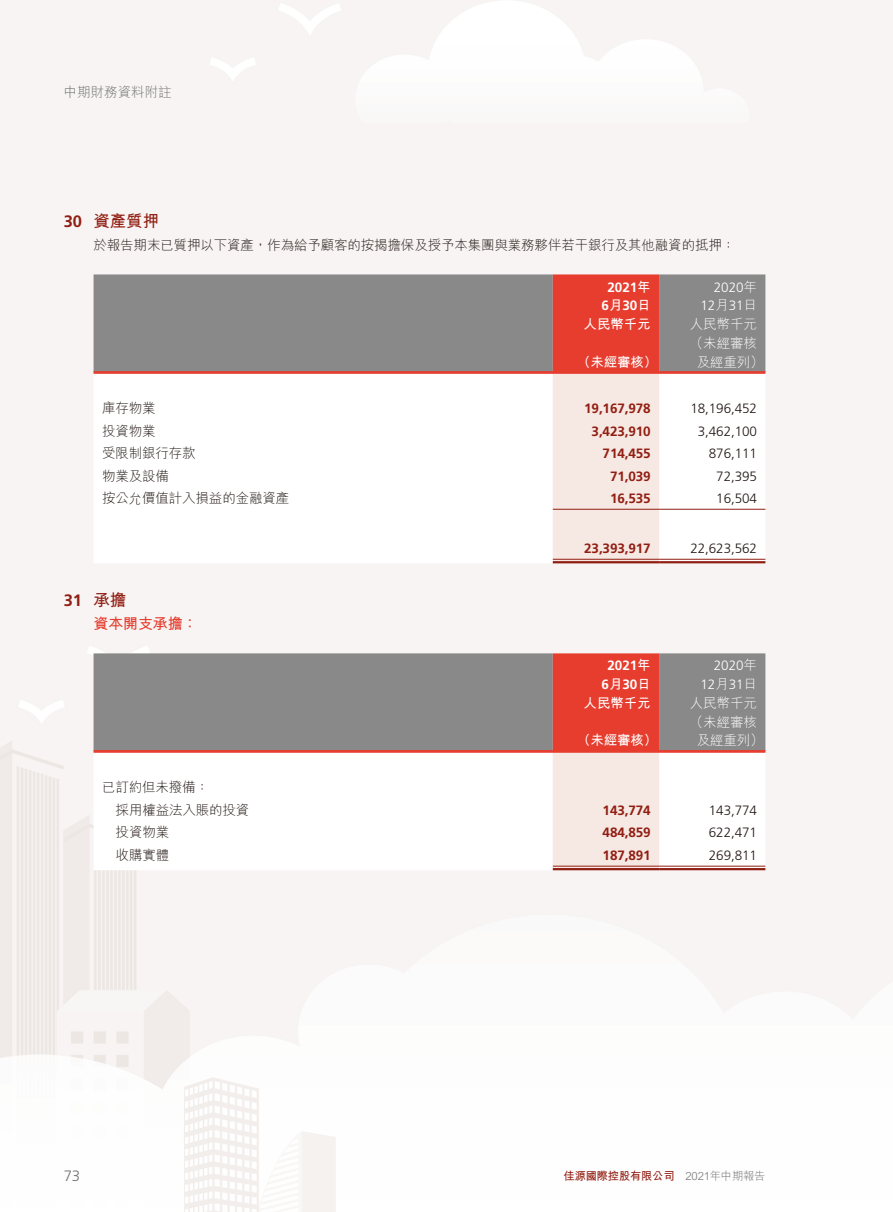
<style>
.page{position:relative;width:893px;height:1212px;background:#fff}
.page>*{position:absolute;margin:0;border:0;box-sizing:border-box;transform-origin:0 0}
.t1{font:16.5px "M Hei HK Bold E Ten B5 H";color:#911e13}
.t2{font:700 16.5px "Frutiger LT Std";color:#911e13}
.t3{font:15px "M Hei HK Bold E Ten B5 H";letter-spacing:-.01em;color:#e63d2f}
.t4{font:300 15px "Frutiger LT Std";color:#717171}
.t5{font:13.5px/22.5px "M Hei HK Light E Ten B5 H";letter-spacing:-.01em;color:#231916}
.t6{font:700 13.5px "Frutiger LT Std";letter-spacing:-.01em;color:#911e13}
.t7{font:300 13.5px "Frutiger LT Std";letter-spacing:-.01em;color:#231916}
.t8{font:13.5px/18.8px "M Hei HK Light E Ten B5 H";letter-spacing:-.01em;color:#fff;text-align:center}
.t9{font:300 13.5px/18.8px "Frutiger LT Std";letter-spacing:-.01em;color:#fff;text-align:right}
.t10{font:13.5px "M Hei HK Bold E Ten B5 H";letter-spacing:-.01em;color:#fff}
.t11{font:700 13.5px/18.8px "Frutiger LT Std";letter-spacing:-.01em;color:#fff;text-align:center}
.t12{font:13.5px "M Hei HK Light E Ten B5 H";color:#717171}
.t13{font:11.25px "M Hei HK Bold E Ten B5 H";letter-spacing:-.015em;color:#911e13}
.s1{font-family:"Frutiger LT Std";font-weight:700}
.s2{font-family:"M Hei HK Bold E Ten B5 H";font-weight:400}
.s3{font-family:"M Hei HK Light E Ten B5 H";font-weight:400}
.s4{font-family:"M Hei HK Light E Ten B5 H";color:#717171}
</style>
<div class="page">
<img style="left:0;top:0;width:893px;height:1212px">
<div style="left:94px;top:274px;width:671px;height:97px;background:#898989"></div>
<svg style="left:94px;top:374px;width:671px;height:189px"></svg>
<svg style="left:553px;top:274px;width:106px;height:287px;background:#f0ada4"></svg>
<hr style="left:94px;top:371px;width:671px;height:3px;background:#e63d2f">
<hr style="left:553px;top:509px;width:106px;height:1px;background:#911e13">
<hr style="left:659px;top:509px;width:106px;height:1px;background:#911e13">
<hr style="left:553px;top:559px;width:106px;height:1px;background:#911e13">
<hr style="left:553px;top:561px;width:106px;height:2px;background:#911e13">
<hr style="left:659px;top:559px;width:106px;height:1px;background:#911e13">
<hr style="left:659px;top:561px;width:106px;height:2px;background:#911e13">
<div style="left:94px;top:653px;width:671px;height:97px;background:#898989"></div>
<svg style="left:94px;top:753px;width:671px;height:117px"></svg>
<svg style="left:553px;top:653px;width:106px;height:215px;background:#ee998f"></svg>
<hr style="left:94px;top:750px;width:671px;height:3px;background:#e63d2f">
<hr style="left:553px;top:866px;width:106px;height:1px;background:#911e13">
<hr style="left:553px;top:868px;width:106px;height:2px;background:#911e13">
<hr style="left:659px;top:866px;width:106px;height:1px;background:#911e13">
<hr style="left:659px;top:868px;width:106px;height:2px;background:#911e13">
<p class="t12" style="left:64px;top:87px;width:109px">中期財務資料附註</p>
<p class="t1" style="left:64px;top:215px;width:97px"><span class="s1">30</span> 資產質押</p>
<p class="t5" style="left:94px;top:236px;width:643px">於報告期末已質押以下資產，作為給予顧客的按揭擔保及授予本集團與業務夥伴若干銀行及其他融資的抵押：</p>
<p class="t11" style="left:602px;top:278px;width:50px">2021<span class="s2">年<br></span>6<span class="s2">月</span>30<span class="s2">日</span></p>
<p class="t9" style="left:701px;top:278px;width:58px">2020<span class="s3">年<br></span>12<span class="s3">月</span>31<span class="s3">日</span></p>
<p class="t10" style="left:584px;top:319px;width:68px">人民幣千元</p>
<p class="t8" style="left:690px;top:316px;width:68px">人民幣千元</p>
<p class="t10" style="left:577px;top:356px;width:82px">（未經審核）</p>
<p class="t8" style="left:690px;top:335px;width:75px">（未經審核及經重列）</p>
<p class="t5" style="left:102px;top:399px;width:55px">庫存物業</p>
<p class="t6" style="left:584px;top:402px;width:68px">19,167,978</p>
<p class="t7" style="left:691px;top:402px;width:68px">18,196,452</p>
<p class="t5" style="left:102px;top:421px;width:55px">投資物業</p>
<p class="t6" style="left:592px;top:425px;width:60px">3,423,910</p>
<p class="t7" style="left:698px;top:425px;width:60px">3,462,100</p>
<p class="t5" style="left:102px;top:444px;width:95px">受限制銀行存款</p>
<p class="t6" style="left:603px;top:447px;width:49px">714,455</p>
<p class="t7" style="left:709px;top:447px;width:49px">876,111</p>
<p class="t5" style="left:102px;top:466px;width:68px">物業及設備</p>
<p class="t6" style="left:610px;top:470px;width:42px">71,039</p>
<p class="t7" style="left:716px;top:470px;width:42px">72,395</p>
<p class="t5" style="left:102px;top:489px;width:189px">按公允價值計入損益的金融資產</p>
<p class="t6" style="left:610px;top:492px;width:42px">16,535</p>
<p class="t7" style="left:716px;top:492px;width:42px">16,504</p>
<p class="t6" style="left:584px;top:542px;width:68px">23,393,917</p>
<p class="t7" style="left:691px;top:542px;width:68px">22,623,562</p>
<p class="t2" style="left:64px;top:592px;width:64px">31 <span class="s2">承擔</span></p>
<p class="t3" style="left:94px;top:618px;width:106px">資本開支承擔：</p>
<p class="t11" style="left:602px;top:657px;width:50px">2021<span class="s2">年<br></span>6<span class="s2">月</span>30<span class="s2">日</span></p>
<p class="t9" style="left:701px;top:657px;width:58px">2020<span class="s3">年<br></span>12<span class="s3">月</span>31<span class="s3">日</span></p>
<p class="t10" style="left:584px;top:698px;width:68px">人民幣千元</p>
<p class="t8" style="left:690px;top:695px;width:68px">人民幣千元</p>
<p class="t10" style="left:577px;top:735px;width:82px">（未經審核）</p>
<p class="t8" style="left:690px;top:714px;width:75px">（未經審核及經重列）</p>
<p class="t5" style="left:116px;top:778px;width:135px;text-indent:-14px">已訂約但未撥備：<br>採用權益法入賬的投資</p>
<p class="t6" style="left:603px;top:803px;width:49px">143,774</p>
<p class="t7" style="left:709px;top:803px;width:49px">143,774</p>
<p class="t5" style="left:116px;top:823px;width:55px">投資物業</p>
<p class="t6" style="left:603px;top:826px;width:49px">484,859</p>
<p class="t7" style="left:709px;top:826px;width:49px">622,471</p>
<p class="t5" style="left:116px;top:845px;width:55px">收購實體</p>
<p class="t6" style="left:603px;top:848px;width:49px">187,891</p>
<p class="t7" style="left:709px;top:848px;width:49px">269,811</p>
<p class="t4" style="left:64px;top:1168px;width:18px">73</p>
<p class="t13" style="left:564px;top:1172px;width:203px">佳源國際控股有限公司 <span class="s4">2021年中期報告</span></p>
</div>
